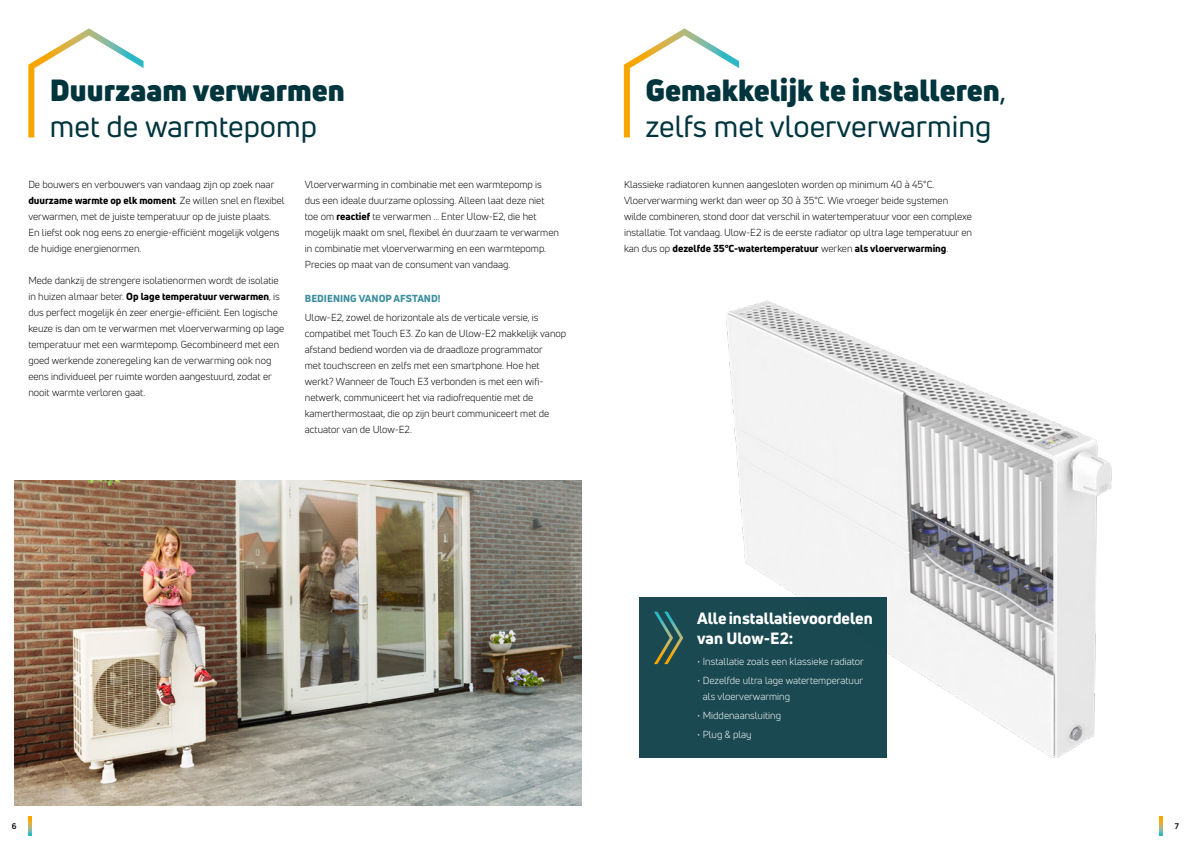
<style>
.page{position:relative;width:1191px;height:842px;background:#fff}
.page>*{position:absolute;margin:0;border:0;box-sizing:border-box;transform-origin:0 0}
.t1{font:900 30px/36px "Uni Neue";color:#00353e}
.t2{font:30px "Uni Neue";color:#00353e}
.t3{font:800 16px/20px "Uni Neue";color:#fff}
.t4{font:10px/16px "Uni Neue";color:#000}
.t5{font:10px/16px "Uni Neue";color:#fff}
.t6{font:800 10px "Uni Neue";color:#3d8f9e}
.t7{font:700 8px "Uni Neue";color:#000}
.s1{font-weight:800}
.s2{font-weight:400}
</style>
<div class="page">
<img style="left:14px;top:480px;width:567px;height:326px">
<img style="left:704px;top:300px;width:408px;height:458px">
<svg style="left:28px;top:28px;width:116px;height:109px"></svg>
<svg style="left:624px;top:28px;width:115px;height:109px"></svg>
<div style="left:640px;top:597px;width:247px;height:160px;background:#1a4951"></div>
<svg style="left:654px;top:612px;width:29px;height:52px"></svg>
<svg style="left:28px;top:817px;width:3px;height:19px"></svg>
<svg style="left:1159px;top:817px;width:3px;height:19px"></svg>
<h1 class="t1" style="left:50px;top:72px;width:296px">Duurzaam verwarmen</h1>
<h1 class="t2" style="left:50px;top:108px;width:268px">met de warmtepomp</h1>
<p class="t4" style="left:28px;top:176px;width:258px">De bouwers en verbouwers van vandaag zijn op zoek naar <span class="s1">duurzame warmte op elk moment</span>. Ze willen snel en flexibel verwarmen, met de juiste temperatuur op de juiste plaats.<br>En liefst ook nog eens zo energie-efficiënt mogelijk volgens de huidige energienormen.</p>
<p class="t4" style="left:28px;top:272px;width:257px">Mede dankzij de strengere isolatienormen wordt de isolatie in huizen almaar beter. <span class="s1">Op lage temperatuur verwarmen</span>, is dus perfect mogelijk én zeer energie-efficiënt. Een logische keuze is dan om te verwarmen met vloerverwarming op lage temperatuur met een warmtepomp. Gecombineerd met een goed werkende zoneregeling kan de verwarming ook nog eens individueel per ruimte worden aangestuurd, zodat er nooit warmte verloren gaat.</p>
<p class="t4" style="left:305px;top:176px;width:256px">Vloerverwarming in combinatie met een warmtepomp is dus een ideale duurzame oplossing. Alleen laat deze niet toe om <span class="s1">reactief</span> te verwarmen ... Enter Ulow-E2, die het mogelijk maakt om snel, flexibel én duurzaam te verwarmen in combinatie met vloerverwarming en een warmtepomp.<br>Precies op maat van de consument van vandaag.</p>
<p class="t6" style="left:305px;top:292px;width:137px">BEDIENING VANOP AFSTAND!</p>
<p class="t4" style="left:305px;top:310px;width:263px">Ulow-E2, zowel de horizontale als de verticale versie, is compatibel met Touch E3. Zo kan de Ulow-E2 makkelijk vanop afstand bediend worden via de draadloze programmator<br>met touchscreen en zelfs met een smartphone. Hoe het werkt? Wanneer de Touch E3 verbonden is met een wifi&shy;netwerk, communiceert het via radiofrequentie met de kamerthermostaat, die op zijn beurt communiceert met de actuator van de Ulow-E2.</p>
<h1 class="t1" style="left:645px;top:72px;width:362px">Gemakkelijk te installeren<span class="s2">, zelfs met vloerverwarming</span></h1>
<p class="t4" style="left:624px;top:176px;width:349px">Klassieke radiatoren kunnen aangesloten worden op minimum 40 à 45°C.<br>Vloerverwarming werkt dan weer op 30 à 35°C. Wie vroeger beide systemen wilde combineren, stond door dat verschil in watertemperatuur voor een complexe installatie. Tot vandaag. Ulow-E2 is de eerste radiator op ultra lage temperatuur en kan dus op <span class="s1">dezelfde 35°C-watertemperatuur</span> werken <span class="s1">als vloerverwarming</span>.</p>
<h2 class="t3" style="left:697px;top:608px;width:177px">Alle installatievoordelen van Ulow-E2:</h2>
<p class="t5" style="left:697px;top:654px;width:168px">• Installatie zoals een klassieke radiator</p>
<p class="t5" style="left:703px;top:672px;width:162px;text-indent:-6px">• Dezelfde ultra lage watertemperatuur als vloerverwarming</p>
<p class="t5" style="left:697px;top:707px;width:85px">• Middenaansluiting</p>
<p class="t5" style="left:697px;top:726px;width:56px">• Plug &amp; play</p>
<p class="t7" style="left:12px;top:821px;width:6px">6</p>
<p class="t7" style="left:1174px;top:821px;width:6px">7</p>
</div>
